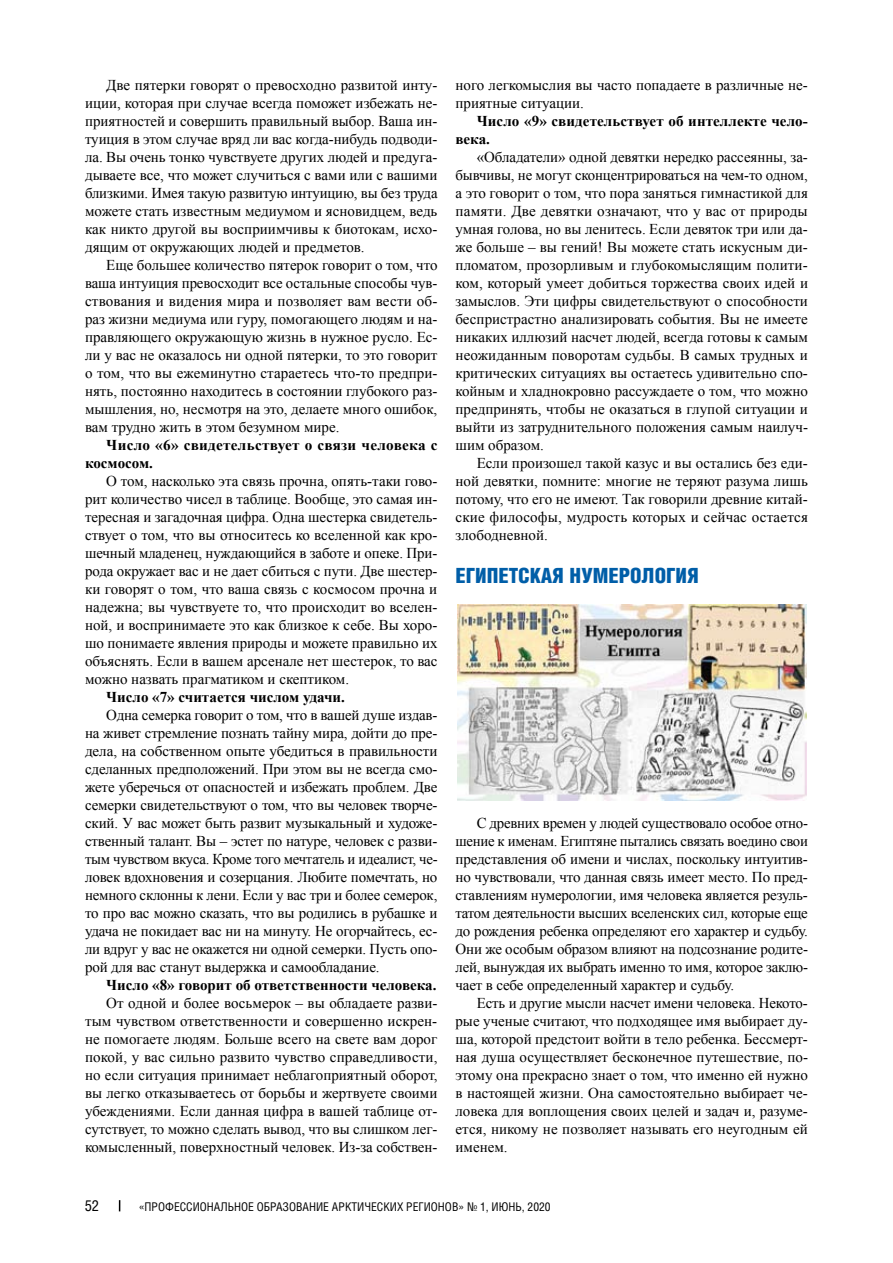
<style>
.page{position:relative;width:893px;height:1263px;background:#fff}
.page>*{position:absolute;margin:0;border:0;box-sizing:border-box;transform-origin:0 0}
.t1{font:900 21px "Helios Cond";color:#005ea8}
.t2{font:15px/18px "Times New Roman";color:#000;text-align:justify}
.t3{font:700 15px/18px "Times New Roman";color:#000}
.t4{font:15px "Helios Cond C";color:#000}
.t5{font:12px "Helios Cond C";color:#000}
</style>
<div class="page">
<img style="left:457px;top:604px;width:349px;height:197px">
<p class="t2" style="left:85px;top:76px;width:354px;text-indent:21px">Две пятерки говорят о превосходно развитой инту&shy;иции, которая при случае всегда поможет избежать не&shy;приятностей и совершить правильный выбор. Ваша ин&shy;туиция в этом случае вряд ли вас когда-нибудь подводи&shy;ла. Вы очень тонко чувствуете других людей и предуга&shy;дываете все, что может случиться с вами или с вашими близкими. Имея такую развитую интуицию, вы без труда можете стать известным медиумом и ясновидцем, ведь как никто другой вы восприимчивы к биотокам, исхо&shy;дящим от окружающих людей и предметов.</p>
<p class="t2" style="left:85px;top:256px;width:354px;text-indent:21px">Еще большее количество пятерок говорит о том, что ваша интуиция превосходит все остальные способы чув&shy;ствования и видения мира и позволяет вам вести об&shy;раз жизни медиума или гуру, помогающего людям и на&shy;правляющего окружающую жизнь в нужное русло. Ес&shy;ли у вас не оказалось ни одной пятерки, то это говорит о том, что вы ежеминутно стараетесь что-то предпри&shy;нять, постоянно находитесь в состоянии глубокого раз&shy;мышления, но, несмотря на это, делаете много ошибок, вам трудно жить в этом безумном мире.</p>
<p class="t3" style="left:85px;top:436px;width:354px;text-indent:21px">Число «6» свидетельствует о связи человека с космосом.</p>
<p class="t2" style="left:85px;top:472px;width:354px;text-indent:21px">О том, насколько эта связь прочна, опять-таки гово&shy;рит количество чисел в таблице. Вообще, это самая ин&shy;тересная и загадочная цифра. Одна шестерка свидетель&shy;ствует о том, что вы относитесь ко вселенной как кро&shy;шечный младенец, нуждающийся в заботе и опеке. При&shy;рода окружает вас и не дает сбиться с пути. Две шестер&shy;ки говорят о том, что ваша связь с космосом прочна и надежна; вы чувствуете то, что происходит во вселен&shy;ной, и воспринимаете это как близкое к себе. Вы хоро&shy;шо понимаете явления природы и можете правильно их объяснять. Если в вашем арсенале нет шестерок, то вас можно назвать прагматиком и скептиком.</p>
<p class="t3" style="left:106px;top:688px;width:240px">Число «7» считается числом удачи.</p>
<p class="t2" style="left:85px;top:706px;width:354px;text-indent:21px">Одна семерка говорит о том, что в вашей душе издав&shy;на живет стремление познать тайну мира, дойти до пре&shy;дела, на собственном опыте убедиться в правильности сделанных предположений. При этом вы не всегда смо&shy;жете уберечься от опасностей и избежать проблем. Две семерки свидетельствуют о том, что вы человек творче&shy;ский. У вас может быть развит музыкальный и художе&shy;ственный талант. Вы – эстет по натуре, человек с разви&shy;тым чувством вкуса. Кроме того мечтатель и идеалист, че&shy;ловек вдохновения и созерцания. Любите помечтать, но немного склонны к лени. Если у вас три и более семерок, то про вас можно сказать, что вы родились в рубашке и удача не покидает вас ни на минуту. Не огорчайтесь, ес&shy;ли вдруг у вас не окажется ни одной семерки. Пусть опо&shy;рой для вас станут выдержка и самообладание.</p>
<p class="t3" style="left:106px;top:976px;width:332px">Число «8» говорит об ответственности человека.</p>
<p class="t2" style="left:85px;top:994px;width:354px;text-indent:21px">От одной и более восьмерок – вы обладаете разви&shy;тым чувством ответственности и совершенно искрен&shy;не помогаете людям. Больше всего на свете вам дорог покой, у вас сильно развито чувство справедливости, но если ситуация принимает неблагоприятный оборот, вы легко отказываетесь от борьбы и жертвуете своими убеждениями. Если данная цифра в вашей таблице от&shy;сутствует, то можно сделать вывод, что вы слишком лег&shy;комысленный, поверхностный человек. Из-за собствен-</p>
<p class="t2" style="left:455px;top:76px;width:354px">ного легкомыслия вы часто попадаете в различные не&shy;приятные ситуации.</p>
<p class="t3" style="left:455px;top:112px;width:354px;text-indent:21px">Число «9» свидетельствует об интеллекте чело&shy;века.</p>
<p class="t2" style="left:455px;top:148px;width:354px;text-indent:21px">«Обладатели» одной девятки нередко рассеянны, за&shy;бывчивы, не могут сконцентрироваться на чем-то одном, а это говорит о том, что пора заняться гимнастикой для памяти. Две девятки означают, что у вас от природы умная голова, но вы ленитесь. Если девяток три или да&shy;же больше – вы гений! Вы можете стать искусным ди&shy;пломатом, прозорливым и глубокомыслящим полити&shy;ком, который умеет добиться торжества своих идей и замыслов. Эти цифры свидетельствуют о способности беспристрастно анализировать события. Вы не имеете никаких иллюзий насчет людей, всегда готовы к самым неожиданным поворотам судьбы. В самых трудных и критических ситуациях вы остаетесь удивительно спо&shy;койным и хладнокровно рассуждаете о том, что можно предпринять, чтобы не оказаться в глупой ситуации и выйти из затруднительного положения самым наилуч&shy;шим образом.</p>
<p class="t2" style="left:455px;top:454px;width:354px;text-indent:21px">Если произошел такой казус и вы остались без еди&shy;ной девятки, помните: многие не теряют разума лишь потому, что его не имеют. Так говорили древние китай&shy;ские философы, мудрость которых и сейчас остается злободневной.</p>
<h1 class="t1" style="left:455px;top:565px;width:243px">Египетская нум ерология</h1>
<p class="t2" style="left:455px;top:814px;width:354px;text-indent:21px">С древних времен у людей существовало особое отно&shy;шение к именам. Египтяне пытались связать воедино свои представления об имени и числах, поскольку интуитив&shy;но чувствовали, что данная связь имеет место. По пред&shy;ставлениям нумерологии, имя человека является резуль&shy;татом деятельности высших вселенских сил, которые еще до рождения ребенка определяют его характер и судьбу.<br>Они же особым образом влияют на подсознание родите&shy;лей, вынуждая их выбрать именно то имя, которое заклю&shy;чает в себе определенный характер и судьбу.</p>
<p class="t2" style="left:455px;top:994px;width:354px;text-indent:21px">Есть и другие мысли насчет имени человека. Некото&shy;рые ученые считают, что подходящее имя выбирает ду&shy;ша, которой предстоит войти в тело ребенка. Бессмерт&shy;ная душа осуществляет бесконечное путешествие, по&shy;этому она прекрасно знает о том, что именно ей нужно в настоящей жизни. Она самостоятельно выбирает че&shy;ловека для воплощения своих целей и задач и, разуме&shy;ется, никому не позволяет называть его неугодным ей именем.</p>
<p class="t4" style="left:85px;top:1197px;width:16px">52</p>
<p class="t5" style="left:139px;top:1199px;width:413px">«ПРОФЕССИОНАЛЬНОЕ ОБРАЗОВАНИЕ АРКТИЧЕСКИХ РЕГИОНОВ» № 1, ИЮНЬ, 2020</p>
</div>
